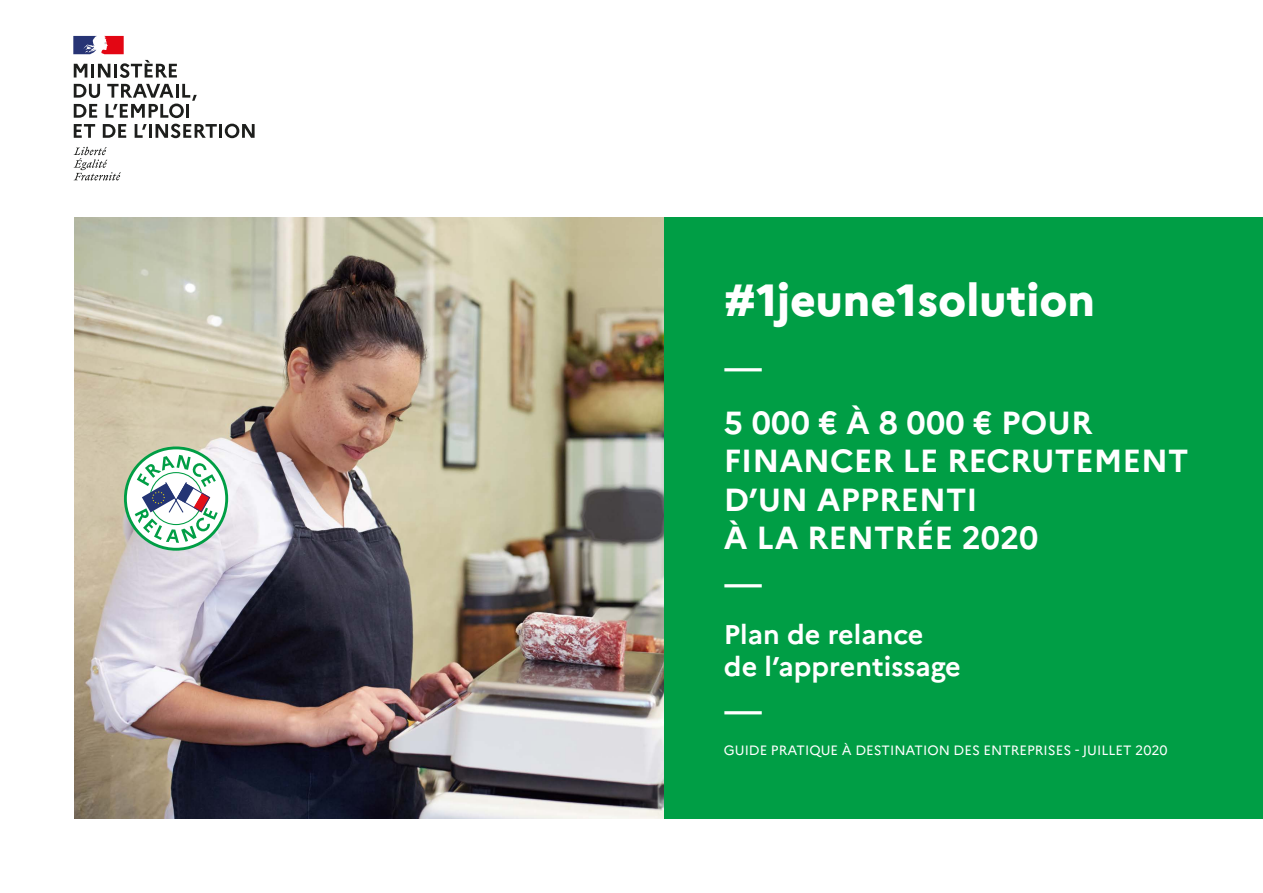
<style>
.page{position:relative;width:1263px;height:893px;background:#fff}
.page>*{position:absolute;margin:0;border:0;box-sizing:border-box;transform-origin:0 0}
.t1{font:800 45px "Marianne";color:#fff}
.t2{font:500 36px "Marianne";color:#fff}
.t3{font:700 31.95px/38.4px "Marianne";color:#fff}
.t4{font:700 27px/32.4px "Marianne";color:#fff}
.t5{font:13.5px "Marianne";color:#fff}
</style>
<div class="page">
<div style="left:664px;top:206px;width:599px;height:626px;background:#009e45"></div>
<img style="left:74px;top:217px;width:590px;height:602px">
<svg style="left:124px;top:446px;width:104px;height:105px"></svg>
<div style="left:0;top:0;width:1263px;height:217px;background:#fff"></div>
<div style="left:0;top:820px;width:1263px;height:73px;background:#fff"></div>
<svg style="left:74px;top:147px;width:47px;height:33px"></svg>
<svg style="left:74px;top:64px;width:13px;height:14px"></svg>
<hr style="left:91px;top:64px;width:3px;height:14px;background:#1d1e1c">
<svg style="left:98px;top:64px;width:12px;height:14px"></svg>
<hr style="left:114px;top:64px;width:3px;height:14px;background:#1d1e1c">
<svg style="left:120px;top:60px;width:57px;height:18px"></svg>
<svg style="left:74px;top:84px;width:26px;height:14px"></svg>
<svg style="left:74px;top:104px;width:23px;height:14px"></svg>
<svg style="left:106px;top:84px;width:91px;height:34px"></svg>
<hr style="left:186px;top:104px;width:3px;height:14px;background:#1d1e1c">
<svg style="left:74px;top:124px;width:21px;height:14px"></svg>
<svg style="left:103px;top:124px;width:23px;height:14px"></svg>
<svg style="left:135px;top:124px;width:12px;height:14px"></svg>
<hr style="left:149px;top:124px;width:3px;height:14px;background:#1d1e1c">
<svg style="left:156px;top:124px;width:61px;height:14px"></svg>
<hr style="left:219px;top:124px;width:3px;height:14px;background:#1d1e1c">
<svg style="left:225px;top:124px;width:30px;height:14px"></svg>
<svg style="left:73px;top:36px;width:51px;height:18px"></svg>
<h1 class="t1" style="left:724px;top:273px;width:373px">#1jeune1solution</h1>
<p class="t2" style="left:724px;top:344px;width:40px">—</p>
<p class="t3" style="left:724px;top:403px;width:466px">5 000 € À 8 000 € POUR<br>FINANCER LE RECRUTEMENT<br>D’UN APPRENTI<br>À LA RENTRÉE 2020</p>
<p class="t2" style="left:724px;top:560px;width:40px">—</p>
<p class="t4" style="left:724px;top:618px;width:238px">Plan de relance de l’apprentissage</p>
<p class="t2" style="left:724px;top:687px;width:40px">—</p>
<p class="t5" style="left:724px;top:742px;width:445px">GUIDE PRATIQUE À DESTINATION DES ENTREPRISES - JUILLET 2020</p>
</div>
